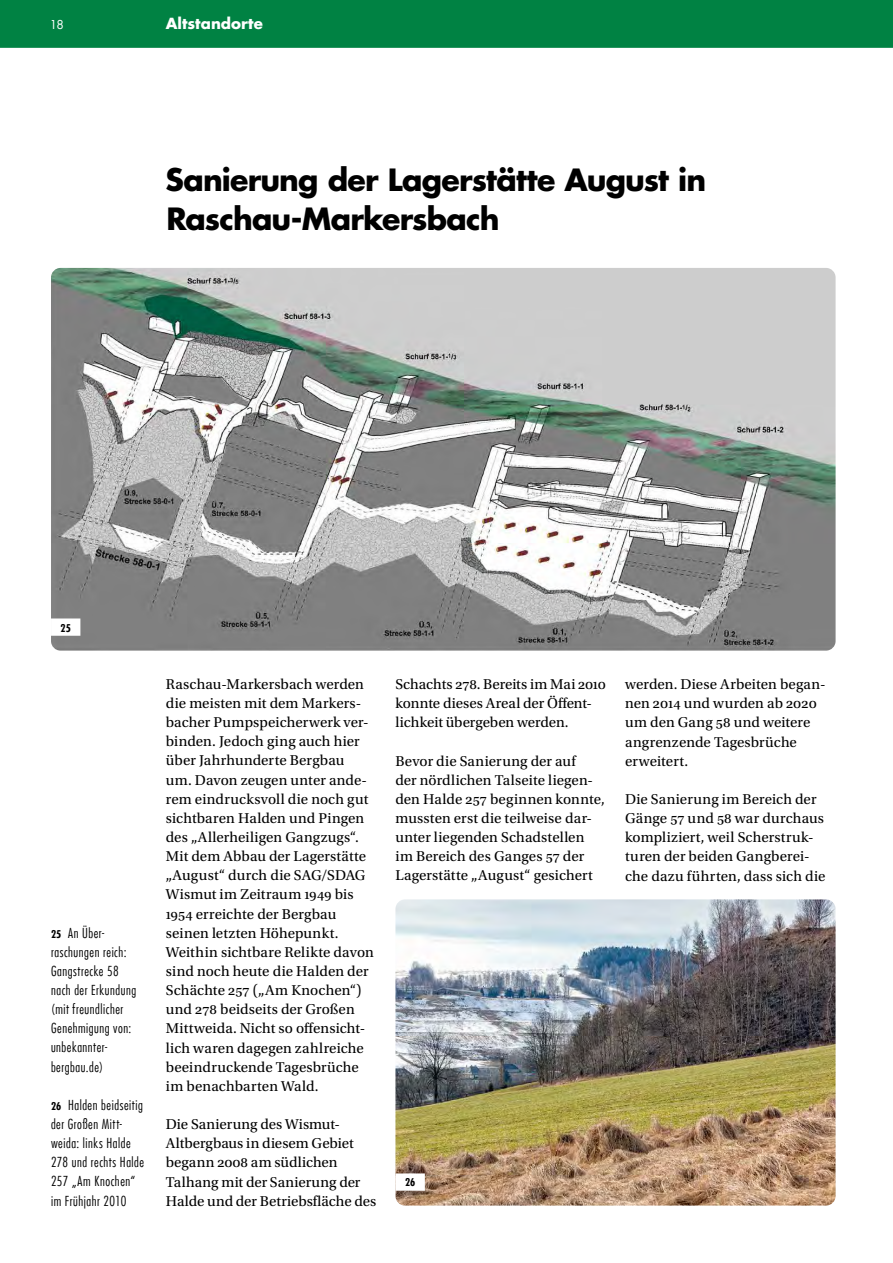
<style>
.page{position:relative;width:893px;height:1263px;background:#fff}
.page>*{position:absolute;margin:0;border:0;box-sizing:border-box;transform-origin:0 0}
.t1{font:700 30px/38.2px "Futura Com";letter-spacing:-.03em;color:#000}
.t2{font:15px/19.2px "Utopia Std";letter-spacing:.005em;color:#000}
.t3{font:700 15px "Futura Com";letter-spacing:.005em;color:#fff}
.t4{font:300 condensed 13.5px/19.2px "Futura Com";letter-spacing:.04em;color:#000}
.t5{font:12px "Futura Com";color:#fff}
.t6{font:700 condensed 10.5px "Futura Com";color:#000}
.s1{font-weight:700;font-size:10.5px}
</style>
<div class="page">
<div style="left:0;top:0;width:893px;height:48px;background:#008243"></div>
<img style="left:51px;top:268px;width:785px;height:383px">
<div style="left:51px;top:618px;width:29px;height:18px;background:#fff"></div>
<img style="left:395px;top:899px;width:441px;height:306px">
<div style="left:395px;top:1173px;width:30px;height:18px;background:#fff"></div>
<p class="t5" style="left:50px;top:16px;width:16px">18</p>
<p class="t3" style="left:166px;top:12px;width:99px">Altstandorte</p>
<h1 class="t1" style="left:166px;top:160px;width:542px">Sanierung der Lagerstätte August in<br>Raschau-Markersbach</h1>
<p class="t6" style="left:61px;top:620px;width:12px">25</p>
<p class="t4" style="left:51px;top:923px;width:87px"><span class="s1">25</span> An Über&shy;raschungen reich:<br>Gangstrecke 58 nach der Erkundung (mit freundlicher<br>Genehmigung von: unbekannter&shy;bergbau.de)</p>
<p class="t4" style="left:51px;top:1095px;width:95px"><span class="s1">26</span> Halden beidseitig der Großen Mitt&shy;weida: links Halde<br>278 und rechts Halde<br>257 „Am Knochen“ im Frühjahr 2010</p>
<p class="t2" style="left:166px;top:675px;width:209px">Raschau-Markersbach werden die meisten mit dem Markers&shy;bacher Pumpspeicherwerk ver&shy;binden. Jedoch ging auch hier über Jahrhunderte Bergbau um. Davon zeugen unter ande&shy;rem eindrucksvoll die noch gut sichtbaren Halden und Pingen des „Allerheiligen Gangzugs“.<br>Mit dem Abbau der Lagerstätte „August“ durch die SAG/SDAG<br>Wismut im Zeitraum 1949 bis<br>1954 erreichte der Bergbau seinen letzten Höhepunkt.<br>Weithin sichtbare Relikte davon sind noch heute die Halden der<br>Schächte 257 („Am Knochen“) und 278 beidseits der Großen<br>Mittweida. Nicht so offensicht&shy;lich waren dagegen zahlreiche beeindruckende Tagesbrüche im benachbarten Wald.</p>
<p class="t2" style="left:166px;top:1115px;width:212px">Die Sanierung des Wismut-<br>Altbergbaus in diesem Gebiet begann 2008 am südlichen<br>Talhang mit der Sanierung der<br>Halde und der Betriebsfläche des</p>
<p class="t2" style="left:395px;top:675px;width:212px">Schachts 278. Bereits im Mai 2010 konnte dieses Areal der Öffent&shy;lichkeit übergeben werden.</p>
<p class="t2" style="left:395px;top:751px;width:211px">Bevor die Sanierung der auf<br>der nördlichen Talseite liegen&shy;den Halde 257 beginnen konnte, mussten erst die teilweise dar&shy;unter liegenden Schadstellen im Bereich des Ganges 57 der<br>Lagerstätte „August“ gesichert</p>
<p class="t2" style="left:625px;top:675px;width:202px">werden. Diese Arbeiten began&shy;nen 2014 und wurden ab 2020 um den Gang 58 und weitere angrenzende Tagesbrüche erweitert.</p>
<p class="t2" style="left:625px;top:790px;width:202px">Die Sanierung im Bereich der<br>Gänge 57 und 58 war durchaus kompliziert, weil Scherstruk&shy;turen der beiden Gangberei&shy;che dazu führten, dass sich die</p>
<p class="t6" style="left:405px;top:1175px;width:12px">26</p>
</div>
